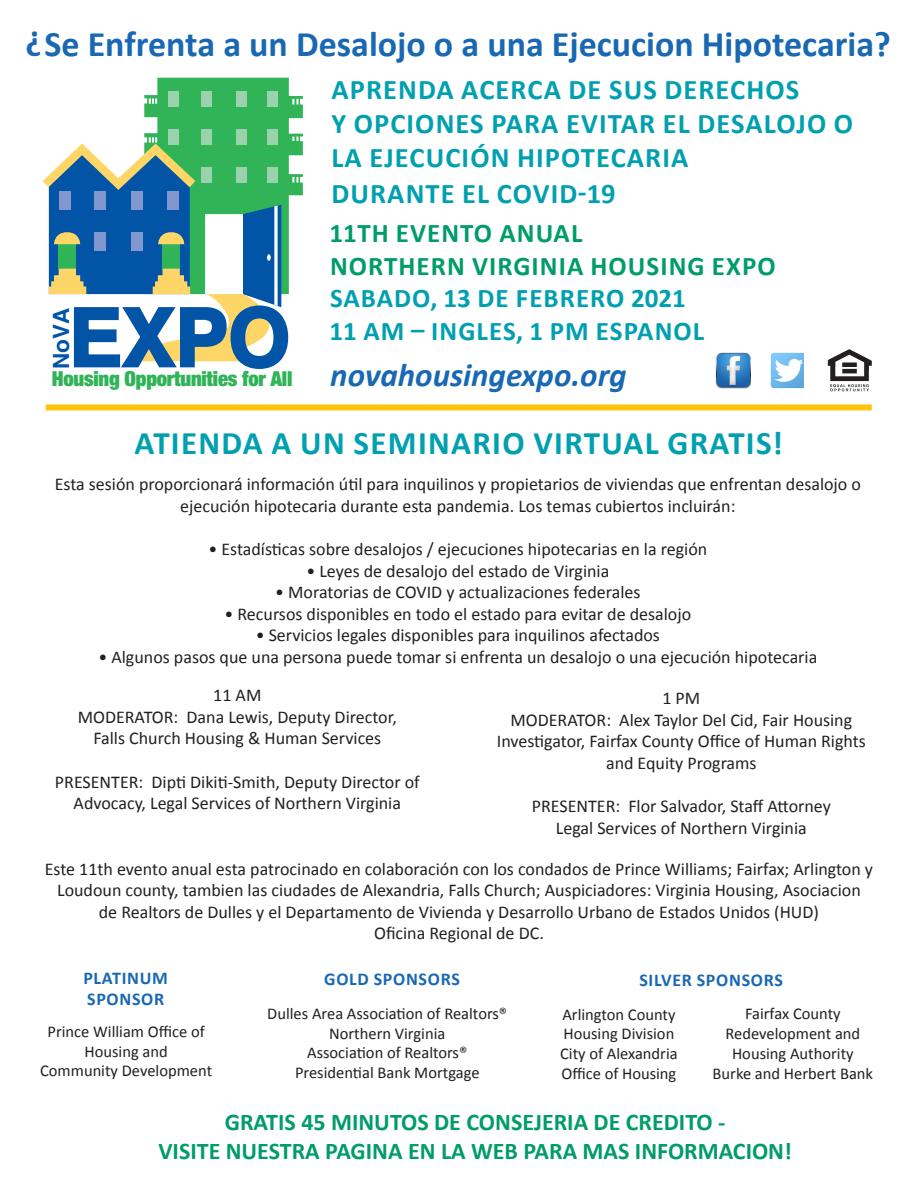
<style>
.page{position:relative;width:918px;height:1188px;background:#fff}
.page>*{position:absolute;margin:0;border:0;box-sizing:border-box;transform-origin:0 0}
.t1{font:700 79.95px "Helvetica";color:#0154a6}
.t2{font:700 36px "Calibri";color:#1868b4}
.t3{font:700 33px "Calibri";letter-spacing:.04em;color:#00a0b0}
.t4{font:italic 700 33px "Calibri";color:#1868b4}
.t5{font:700 28.5px/34.2px "Calibri";letter-spacing:.04em;color:#00a0b0}
.t6{font:700 27px "Calibri";letter-spacing:.04em;color:#00a0b0}
.t7{font:700 27px "Calibri";letter-spacing:.04em;color:#009c69}
.t8{font:700 24px "Calibri";color:#009c69}
.t9{font:700 22.5px "Helvetica";color:#0154a6}
.t10{font:900 condensed 20.7px "Helvetica Neue";letter-spacing:-.01em;color:#31b458}
.t11{font:18px/21.6px "Calibri";color:#231f20;text-align:center}
.t12{font:700 18px "Calibri";letter-spacing:.04em;color:#1868b4}
.t13{font:16.5px "Calibri";color:#231f20}
</style>
<div class="page">
<div style="left:46px;top:404px;width:826px;height:6px;background:#fec40e"></div>
<img style="left:827px;top:349px;width:45px;height:43px">
<img style="left:715px;top:352px;width:35px;height:37px">
<img style="left:770px;top:352px;width:34px;height:37px">
<svg style="left:43px;top:78px;width:260px;height:291px"></svg>
<p class="t2" style="left:44px;top:21px;width:848px">Se Enfrenta a un Desalojo o a una Ejecucion Hipotecaria?</p>
<p class="t2" style="left:42px;top:66px;width:18px;rotate:-180deg">?</p>
<p class="t1" style="left:69px;top:289px;width:223px">EXPO</p>
<p class="t9" style="left:47px;top:369px;width:63px;rotate:-90deg">NoVA</p>
<p class="t10" style="left:52px;top:366px;width:242px">Housing Opportunities for All</p>
<p class="t5" style="left:331px;top:72px;width:470px">APRENDA ACERCA DE SUS DERECHOS</p>
<p class="t5" style="left:331px;top:106px;width:523px">Y OPCIONES PARA EVITAR EL DESALOJO O<br>LA EJECUCIÓN HIPOTECARIA</p>
<p class="t5" style="left:331px;top:177px;width:286px">DURANTE EL COVID-19</p>
<p class="t7" style="left:329px;top:216px;width:254px">11TH EVENTO ANUAL</p>
<p class="t7" style="left:330px;top:248px;width:447px">NORTHERN VIRGINIA HOUSING EXPO</p>
<p class="t6" style="left:330px;top:281px;width:357px">SABADO, 13 DE FEBRERO 2021</p>
<p class="t6" style="left:329px;top:313px;width:376px">11 AM – INGLES, 1 PM ESPANOL</p>
<p class="t4" style="left:330px;top:354px;width:298px">novahousingexpo.org</p>
<p class="t3" style="left:135px;top:422px;width:650px">ATIENDA A UN SEMINARIO VIRTUAL GRATIS!</p>
<p class="t11" style="left:55px;top:474px;width:808px">Esta sesión proporcionará información útil para inquilinos y propietarios de viviendas que enfrentan desalojo o ejecución hipotecaria durante esta pandemia. Los temas cubiertos incluirán:</p>
<p class="t11" style="left:208px;top:538px;width:500px">• Estadísticas sobre desalojos / ejecuciones hipotecarias en la región</p>
<p class="t11" style="left:306px;top:560px;width:304px">• Leyes de desalojo del estado de Virginia</p>
<p class="t11" style="left:275px;top:582px;width:367px">• Moratorias de COVID y actualizaciones federales</p>
<p class="t11" style="left:224px;top:603px;width:468px">• Recursos disponibles en todo el estado para evitar de desalojo</p>
<p class="t11" style="left:256px;top:625px;width:406px">• Servicios legales disponibles para inquilinos afectados</p>
<p class="t11" style="left:98px;top:646px;width:720px">• Algunos pasos que una persona puede tomar si enfrenta un desalojo o una ejecución hipotecaria</p>
<p class="t11" style="left:213px;top:684px;width:50px">11 AM</p>
<p class="t11" style="left:78px;top:706px;width:321px">MODERATOR: Dana Lewis, Deputy Director,</p>
<p class="t11" style="left:93px;top:728px;width:289px">Falls Church Housing &amp; Human Services</p>
<p class="t11" style="left:55px;top:771px;width:366px">PRESENTER: Dipti Dikiti-Smith, Deputy Director of<br>Advocacy, Legal Services of Northern Virginia</p>
<p class="t11" style="left:662px;top:687px;width:39px">1 PM</p>
<p class="t11" style="left:510px;top:709px;width:343px">MODERATOR: Alex Taylor Del Cid, Fair Housing</p>
<p class="t11" style="left:497px;top:731px;width:371px">Investigator, Fairfax County Office of Human Rights and Equity Programs</p>
<p class="t11" style="left:532px;top:795px;width:301px">PRESENTER: Flor Salvador, Staff Attorney</p>
<p class="t11" style="left:556px;top:817px;width:252px">Legal Services of Northern Virginia</p>
<p class="t11" style="left:45px;top:858px;width:830px">Este 11th evento anual esta patrocinado en colaboración con los condados de Prince Williams; Fairfax; Arlington y</p>
<p class="t11" style="left:57px;top:879px;width:805px">Loudoun county, tambien las ciudades de Alexandria, Falls Church; Auspiciadores: Virginia Housing, Asociacion</p>
<p class="t11" style="left:99px;top:901px;width:722px">de Realtors de Dulles y el Departamento de Vivienda y Desarrollo Urbano de Estados Unidos (HUD)</p>
<p class="t11" style="left:374px;top:923px;width:171px">Oficina Regional de DC.</p>
<p class="t12" style="left:83px;top:966px;width:86px">PLATINUM</p>
<p class="t12" style="left:87px;top:988px;width:79px">SPONSOR</p>
<p class="t13" style="left:48px;top:1021px;width:159px">Prince William Office of</p>
<p class="t13" style="left:85px;top:1041px;width:85px">Housing and</p>
<p class="t13" style="left:40px;top:1061px;width:174px">Community Development</p>
<p class="t12" style="left:324px;top:967px;width:137px">GOLD SPONSORS</p>
<p class="t13" style="left:267px;top:1003px;width:242px">Dulles Area Association of Realtors®</p>
<p class="t13" style="left:329px;top:1023px;width:118px">Northern Virginia</p>
<p class="t13" style="left:307px;top:1043px;width:162px">Association of Realtors®</p>
<p class="t13" style="left:295px;top:1062px;width:186px">Presidential Bank Mortgage</p>
<p class="t12" style="left:639px;top:969px;width:145px">SILVER SPONSORS</p>
<p class="t13" style="left:562px;top:1004px;width:115px">Arlington County</p>
<p class="t13" style="left:564px;top:1024px;width:112px">Housing Division</p>
<p class="t13" style="left:560px;top:1043px;width:119px">City of Alexandria</p>
<p class="t13" style="left:561px;top:1063px;width:116px">Office of Housing</p>
<p class="t13" style="left:745px;top:1004px;width:97px">Fairfax County</p>
<p class="t13" style="left:726px;top:1023px;width:136px">Redevelopment and</p>
<p class="t13" style="left:732px;top:1043px;width:123px">Housing Authority</p>
<p class="t13" style="left:713px;top:1063px;width:162px">Burke and Herbert Bank</p>
<p class="t8" style="left:225px;top:1107px;width:502px">GRATIS 45 MINUTOS DE CONSEJERIA DE CREDITO -</p>
<p class="t8" style="left:158px;top:1136px;width:635px">VISITE NUESTRA PAGINA EN LA WEB PARA MAS INFORMACION!</p>
</div>
